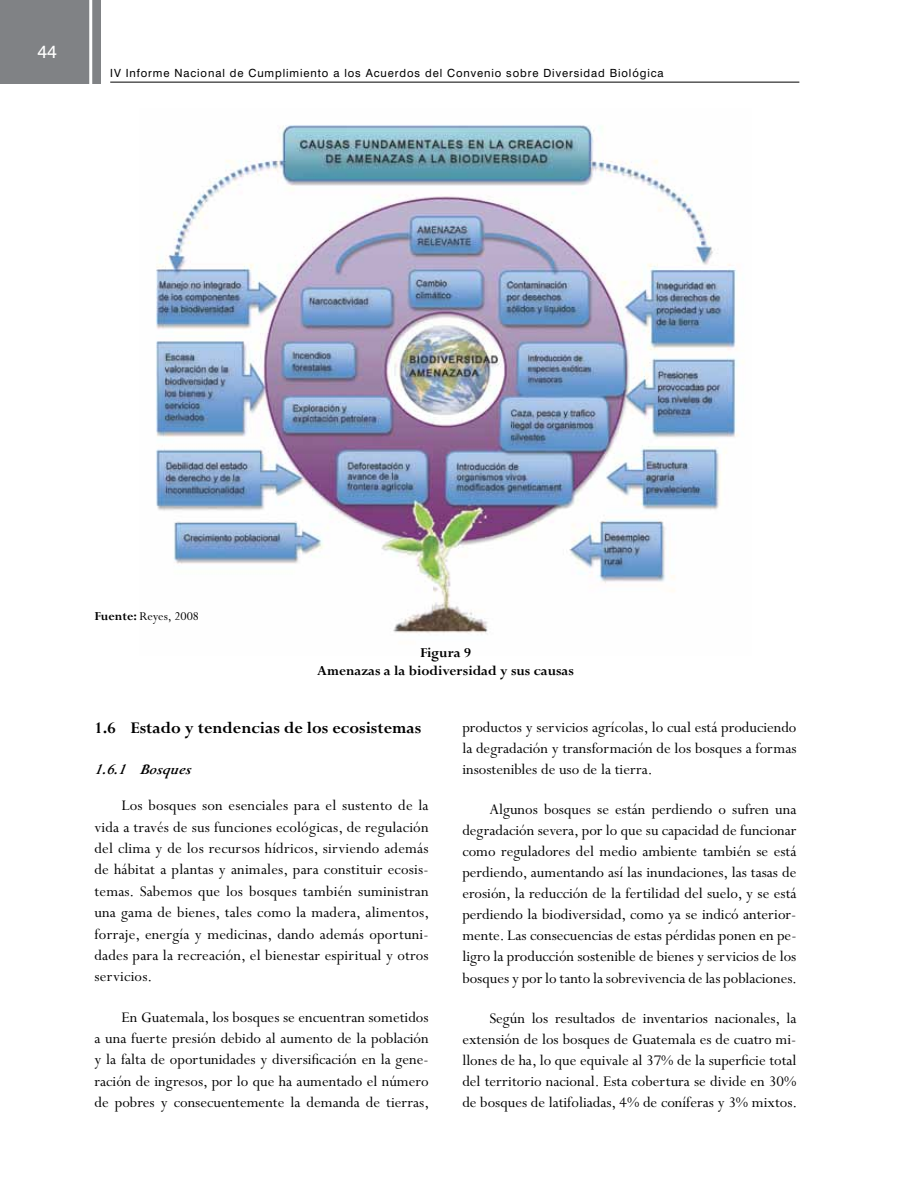
<style>
.page{position:relative;width:918px;height:1188px;background:#fff}
.page>*{position:absolute;margin:0;border:0;box-sizing:border-box;transform-origin:0 0}
.t1{font:700 18px "Perpetua";color:#000}
.t2{font:18px "Swiss 721 BT";color:#fff}
.t3{font:16.5px/21.1px "Perpetua";color:#000;text-align:justify}
.t4{font:italic 700 16.5px "Perpetua";color:#000}
.t5{font:700 15px/18px "Perpetua";color:#000;text-align:center}
.t6{font:13.5px "Perpetua";color:#000}
.t7{font:11.25px "Swiss 721 BT";letter-spacing:.08em;color:#000}
.s1{font-weight:700}
</style>
<div class="page">
<div style="left:0;top:0;width:100px;height:83px;background:#808285"></div>
<hr style="left:89px;top:0;width:3px;height:84px;background:#fff">
<hr style="left:110px;top:82px;width:689px;height:1px;background:#000">
<img style="left:156px;top:125px;width:588px;height:509px">
<p class="t2" style="left:37px;top:41px;width:21px">44</p>
<p class="t7" style="left:110px;top:66px;width:555px">IV Informe Nacional de Cumplimiento a los Acuerdos del Convenio sobre Diversidad Biológica</p>
<p class="t6" style="left:94px;top:609px;width:106px"><span class="s1">Fuente:</span> Reyes, 2008</p>
<p class="t5" style="left:317px;top:644px;width:258px">Figura 9<br>Amenazas a la biodiversidad y sus causas</p>
<p class="t1" style="left:94px;top:718px;width:328px">1.6 Estado y tendencias de los ecosistemas</p>
<p class="t4" style="left:94px;top:760px;width:101px">1.6.1 Bosques</p>
<p class="t3" style="left:95px;top:796px;width:336px;text-indent:27px">Los bosques son esenciales para el sustento de la vida a través de sus funciones ecológicas, de regulación del clima y de los recursos hídricos, sirviendo además de hábitat a plantas y animales, para constituir ecosis&shy;temas. Sabemos que los bosques también suministran una gama de bienes, tales como la madera, alimentos, forraje, energía y medicinas, dando además oportuni&shy;dades para la recreación, el bienestar espiritual y otros servicios.</p>
<p class="t3" style="left:95px;top:1007px;width:336px;text-indent:27px">En Guatemala, los bosques se encuentran sometidos a una fuerte presión debido al aumento de la población y la falta de oportunidades y diversificación en la gene&shy;ración de ingresos, por lo que ha aumentado el número de pobres y consecuentemente la demanda de tierras,</p>
<p class="t3" style="left:462px;top:717px;width:336px">productos y servicios agrícolas, lo cual está produciendo la degradación y transformación de los bosques a formas insostenibles de uso de la tierra.</p>
<p class="t3" style="left:462px;top:799px;width:336px;text-indent:27px">Algunos bosques se están perdiendo o sufren una degradación severa, por lo que su capacidad de funcionar como reguladores del medio ambiente también se está perdiendo, aumentando así las inundaciones, las tasas de erosión, la reducción de la fertilidad del suelo, y se está perdiendo la biodiversidad, como ya se indicó anterior&shy;mente. Las consecuencias de estas pérdidas ponen en pe&shy;ligro la producción sostenible de bienes y servicios de los bosques y por lo tanto la sobrevivencia de las poblaciones.</p>
<p class="t3" style="left:462px;top:1008px;width:336px;text-indent:27px">Según los resultados de inventarios nacionales, la extensión de los bosques de Guatemala es de cuatro mi&shy;llones de ha, lo que equivale al 37% de la superficie total del territorio nacional. Esta cobertura se divide en 30% de bosques de latifoliadas, 4% de coníferas y 3% mixtos.</p>
</div>
